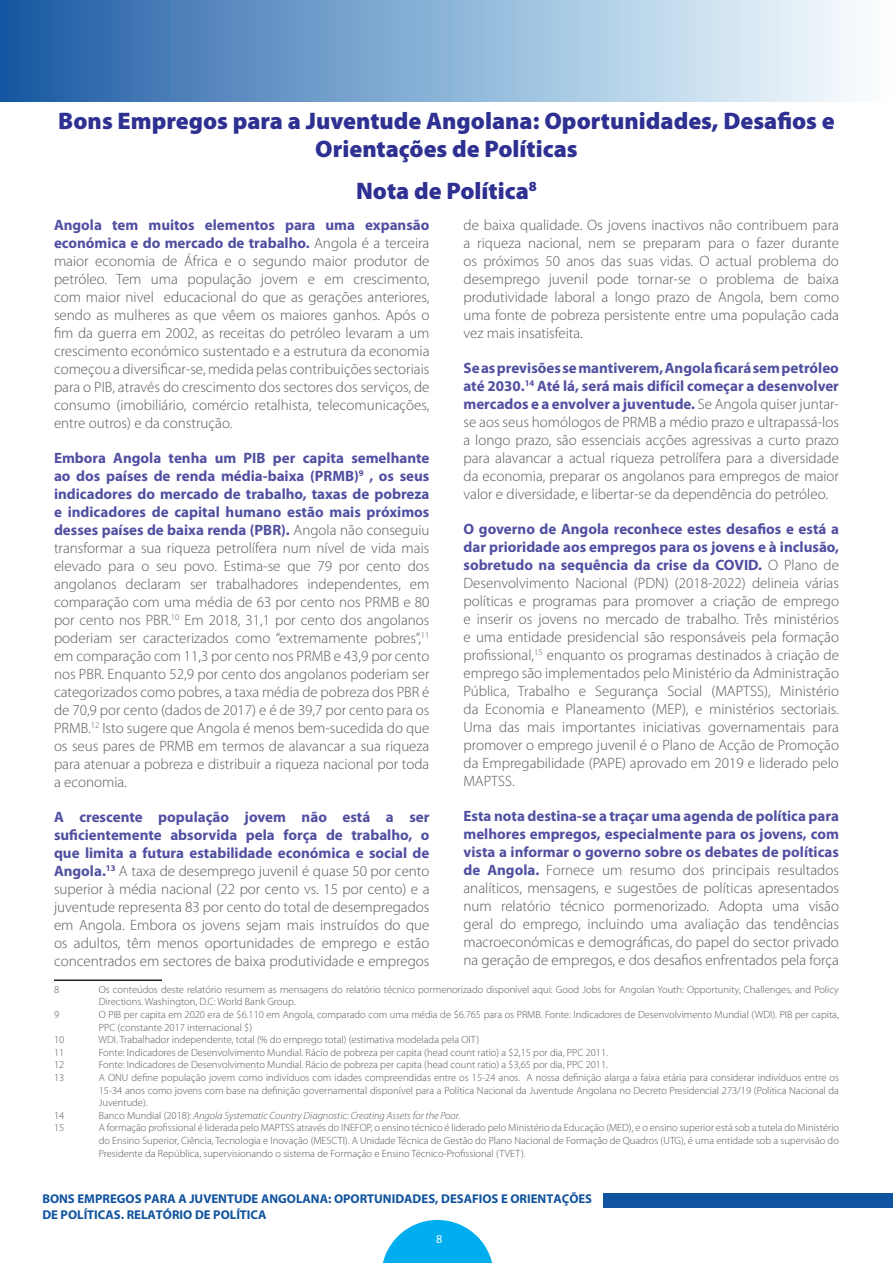
<style>
.page{position:relative;width:893px;height:1263px;background:#fff}
.page>*{position:absolute;margin:0;border:0;box-sizing:border-box;transform-origin:0 0}
.MAIN_HEADINGS{font:900 24px/28.8px "Myriad Pro";color:#2e3092;text-align:center}
.BODY_COPY{font:300 15px/18px "Myriad Pro";color:#57585a;text-align:justify}
.t1{font:700 12.75px/15.3px "Myriad Pro";color:#10539f}
.t2{font:12px "Myriad Pro";color:#fff}
.FOOTNOTES{font:300 10.5px/12.6px "Myriad Pro";color:#57585a}
.FOOTNOTES-2{font:italic 300 10.5px "Myriad Pro";color:#57585a}
.s1{font-weight:700;color:#504fa1}
.s2{font-style:normal}
</style>
<div class="page">
<div style="left:0;top:0;width:891px;height:102px;background:linear-gradient(to right,#1c5da7,#fdffff)"></div>
<div style="left:603px;top:1194px;width:290px;height:14px;background:#10539f"></div>
<svg style="left:382px;top:1220px;width:111px;height:43px"></svg>
<hr style="left:54px;top:979px;width:108px;height:2px;background:#231f20">
<p class="MAIN_HEADINGS" style="left:58px;top:106px;width:778px">Bons Empregos para a Juventude Angolana: Oportunidades, Desafios e<br>Orientações de Políticas</p>
<p class="MAIN_HEADINGS" style="left:356px;top:177px;width:182px">Nota de Política<sup>8</sup></p>
<p class="BODY_COPY" style="left:54px;top:216px;width:377px"><span class="s1">Angola tem muitos elementos para uma expansão económica e do mercado de trabalho.</span> Angola é a terceira maior economia de África e o segundo maior produtor de petróleo. Tem uma população jovem e em crescimento, com maior nivel educacional do que as gerações anteriores, sendo as mulheres as que vêem os maiores ganhos. Após o fim da guerra em 2002, as receitas do petróleo levaram a um crescimento económico sustentado e a estrutura da economia começou a diversificar-se, medida pelas contribuições sectoriais para o PIB, através do crescimento dos sectores dos serviços, de consumo (imobiliário, comércio retalhista, telecomunicações, entre outros) e da construção.</p>
<p class="BODY_COPY" style="left:54px;top:449px;width:377px"><span class="s1">Embora Angola tenha um PIB per capita semelhante ao dos países de renda média-baixa (PRMB)</span><sup>9</sup> <span class="s1">, os seus indicadores do mercado de trabalho, taxas de pobreza e indicadores de capital humano estão mais próximos desses países de baixa renda (PBR).</span> Angola não conseguiu transformar a sua riqueza petrolífera num nível de vida mais elevado para o seu povo. Estima-se que 79 por cento dos angolanos declaram ser trabalhadores independentes, em comparação com uma média de 63 por cento nos PRMB e 80 por cento nos PBR.<sup>10</sup> Em 2018, 31,1 por cento dos angolanos poderiam ser caracterizados como “extremamente pobres”,<sup>11 </sup>em comparação com 11,3 por cento nos PRMB e 43,9 por cento nos PBR. Enquanto 52,9 por cento dos angolanos poderiam ser categorizados como pobres, a taxa média de pobreza dos PBR é de 70,9 por cento (dados de 2017) e é de 39,7 por cento para os PRMB.<sup>12</sup> Isto sugere que Angola é menos bem-sucedida do que os seus pares de PRMB em termos de alavancar a sua riqueza para atenuar a pobreza e distribuir a riqueza nacional por toda a economia.</p>
<p class="BODY_COPY" style="left:54px;top:808px;width:377px"><span class="s1">A crescente população jovem não está a ser suficientemente absorvida pela força de trabalho, o que limita a futura estabilidade económica e social de Angola.</span><sup>13</sup> A taxa de desemprego juvenil é quase 50 por cento superior à média nacional (22 por cento vs. 15 por cento) e a juventude representa 83 por cento do total de desempregados em Angola. Embora os jovens sejam mais instruídos do que os adultos, têm menos oportunidades de emprego e estão concentrados em sectores de baixa produtividade e empregos</p>
<p class="BODY_COPY" style="left:463px;top:216px;width:377px">de baixa qualidade. Os jovens inactivos não contribuem para a riqueza nacional, nem se preparam para o fazer durante os próximos 50 anos das suas vidas. O actual problema do desemprego juvenil pode tornar-se o problema de baixa produtividade laboral a longo prazo de Angola, bem como uma fonte de pobreza persistente entre uma população cada vez mais insatisfeita.</p>
<p class="BODY_COPY" style="left:463px;top:359px;width:377px"><span class="s1">Se as previsões se mantiverem, Angola ficará sem petróleo até 2030.</span><sup>14</sup> <span class="s1">Até lá, será mais difícil começar a desenvolver mercados e a envolver a juventude.</span> Se Angola quiser juntar&shy;se aos seus homólogos de PRMB a médio prazo e ultrapassá-los a longo prazo, são essenciais acções agressivas a curto prazo para alavancar a actual riqueza petrolífera para a diversidade da economia, preparar os angolanos para empregos de maior valor e diversidade, e libertar-se da dependência do petróleo.</p>
<p class="BODY_COPY" style="left:463px;top:520px;width:377px"><span class="s1">O governo de Angola reconhece estes desafios e está a dar prioridade aos empregos para os jovens e à inclusão, sobretudo na sequência da crise da COVID.</span> O Plano de Desenvolvimento Nacional (PDN) (2018-2022) delineia várias políticas e programas para promover a criação de emprego e inserir os jovens no mercado de trabalho. Três ministérios e uma entidade presidencial são responsáveis pela formação profissional,<sup>15</sup> enquanto os programas destinados à criação de emprego são implementados pelo Ministério da Administração Pública, Trabalho e Segurança Social (MAPTSS), Ministério da Economia e Planeamento (MEP), e ministérios sectoriais.<br>Uma das mais importantes iniciativas governamentais para promover o emprego juvenil é o Plano de Acção de Promoção da Empregabilidade (PAPE) aprovado em 2019 e liderado pelo MAPTSS.</p>
<p class="BODY_COPY" style="left:463px;top:807px;width:377px"><span class="s1">Esta nota destina-se a traçar uma agenda de política para melhores empregos, especialmente para os jovens, com vista a informar o governo sobre os debates de políticas de Angola.</span> Fornece um resumo dos principais resultados analíticos, mensagens, e sugestões de políticas apresentados num relatório técnico pormenorizado. Adopta uma visão geral do emprego, incluindo uma avaliação das tendências macroeconómicas e demográficas, do papel do sector privado na geração de empregos, e dos desafios enfrentados pela força</p>
<p class="FOOTNOTES" style="left:54px;top:983px;width:7px">8</p>
<p class="FOOTNOTES" style="left:99px;top:983px;width:742px">Os conteúdos deste relatório resumem as mensagens do relatório técnico pormenorizado disponível aqui: Good Jobs for Angolan Youth: Opportunity, Challenges, and Policy<br>Directions. Washington, D.C: World Bank Group.</p>
<p class="FOOTNOTES" style="left:54px;top:1008px;width:7px">9</p>
<p class="FOOTNOTES" style="left:99px;top:1008px;width:741px">O PIB per capita em 2020 era de $6.110 em Angola, comparado com uma média de $6.765 para os PRMB. Fonte: Indicadores de Desenvolvimento Mundial (WDI). PIB per capita,<br>PPC (constante 2017 internacional $)</p>
<p class="FOOTNOTES" style="left:54px;top:1033px;width:12px">10</p>
<p class="FOOTNOTES" style="left:98px;top:1033px;width:382px">WDI. Trabalhador independente, total (% do emprego total) (estimativa modelada pela OIT)</p>
<p class="FOOTNOTES" style="left:54px;top:1046px;width:12px">11</p>
<p class="FOOTNOTES" style="left:99px;top:1046px;width:511px">Fonte: Indicadores de Desenvolvimento Mundial. Rácio de pobreza per capita (head count ratio) a $2,15 por dia, PPC 2011.</p>
<p class="FOOTNOTES" style="left:54px;top:1058px;width:12px">12</p>
<p class="FOOTNOTES" style="left:99px;top:1058px;width:511px">Fonte: Indicadores de Desenvolvimento Mundial. Rácio de pobreza per capita (head count ratio) a $3,65 por dia, PPC 2011.</p>
<p class="FOOTNOTES" style="left:54px;top:1071px;width:12px">13</p>
<p class="FOOTNOTES" style="left:99px;top:1071px;width:742px;text-align:justify">A ONU define população jovem como indivíduos com idades compreendidas entre os 15-24 anos. A nossa definição alarga a faixa etária para considerar indivíduos entre os 15-34 anos como jovens com base na definição governamental disponível para a Política Nacional da Juventude Angolana no Decreto Presidencial 273/19 (Politica Nacional da Juventude).</p>
<p class="FOOTNOTES" style="left:54px;top:1109px;width:12px">14</p>
<p class="FOOTNOTES-2" style="left:99px;top:1110px;width:363px"><span class="s2">Banco Mundial (2018):</span> Angola Systematic Country Diagnostic: Creating Assets for the Poor.</p>
<p class="FOOTNOTES" style="left:54px;top:1121px;width:12px">15</p>
<p class="FOOTNOTES" style="left:99px;top:1121px;width:742px;text-align:justify">A formação profissional é liderada pelo MAPTSS através do INEFOP, o ensino técnico é liderado pelo Ministério da Educação (MED), e o ensino superior está sob a tutela do Ministério do Ensino Superior, Ciência, Tecnologia e Inovação (MESCTI). A Unidade Técnica de Gestão do Plano Nacional de Formação de Quadros (UTG), é uma entidade sob a supervisão do Presidente da República, supervisionando o sistema de Formação e Ensino Técnico-Profissional (TVET).</p>
<p class="t1" style="left:42px;top:1191px;width:551px">BONS EMPREGOS PARA A JUVENTUDE ANGOLANA: OPORTUNIDADES, DESAFIOS E ORIENTAÇÕES<br>DE POLÍTICAS. RELATÓRIO DE POLÍTICA</p>
<p class="t2" style="left:436px;top:1232px;width:8px">8</p>
</div>
